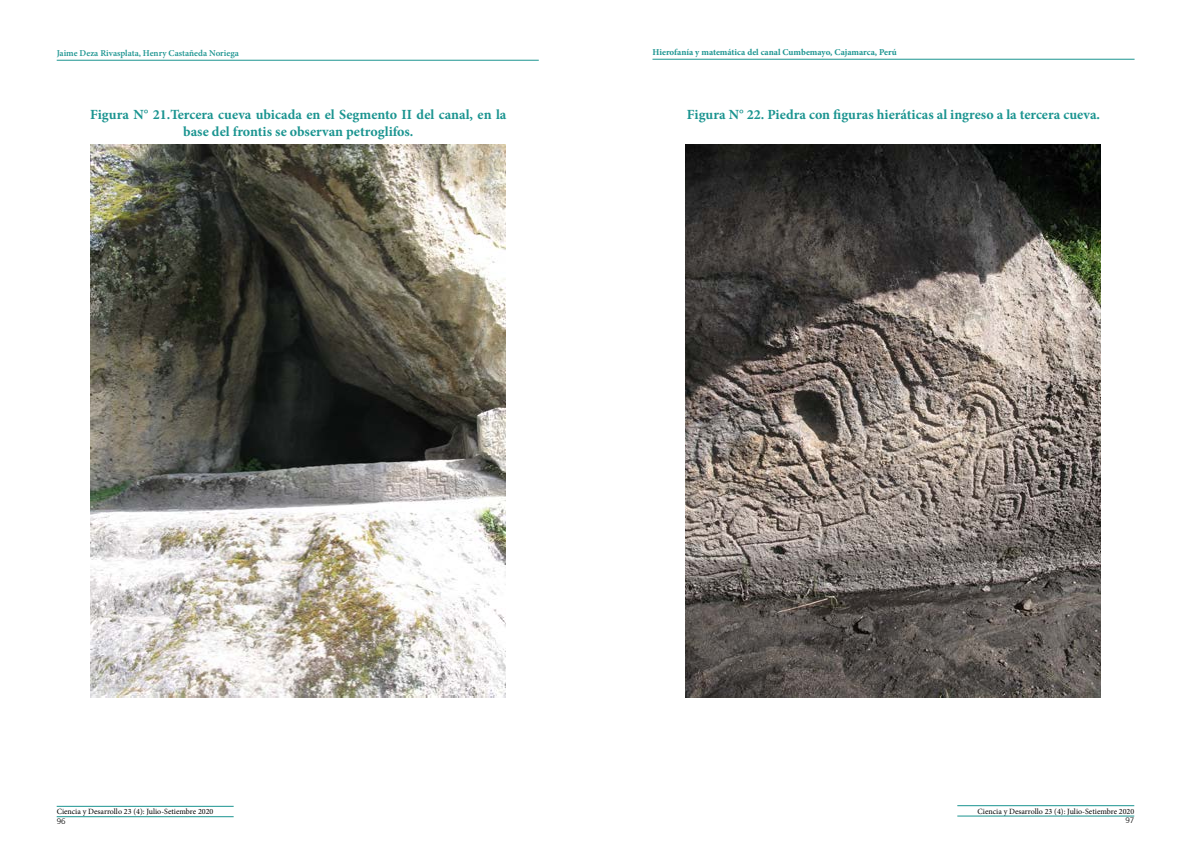
<style>
.page{position:relative;width:1191px;height:842px;background:#fff}
.page>*{position:absolute;margin:0;border:0;box-sizing:border-box;transform-origin:0 0}
.t1{font:700 14px "Minion Pro";color:#1a9490}
.t2{font:700 9px "Minion Pro";letter-spacing:-.005em;color:#1a9490}
.t3{font:600 9px "Minion Pro";color:#1a9490}
.t4{font:8px "Minion Pro";color:#000}
.t5{font:300 8px "Frutiger";color:#000}
</style>
<div class="page">
<hr style="left:57px;top:60px;width:482px;height:1px;background:#1a9490">
<hr style="left:652px;top:59px;width:482px;height:1px;background:#1a9490">
<hr style="left:957px;top:805px;width:177px;height:1px;background:#1a9490">
<hr style="left:957px;top:816px;width:177px;height:1px;background:#1a9490">
<hr style="left:57px;top:806px;width:177px;height:1px;background:#1a9490">
<hr style="left:57px;top:816px;width:177px;height:1px;background:#1a9490">
<img style="left:90px;top:144px;width:415px;height:554px">
<img style="left:685px;top:145px;width:415px;height:553px">
<p class="t3" style="left:57px;top:47px;width:184px">Jaime Deza Rivasplata, Henry Castañeda Noriega</p>
<p class="t2" style="left:652px;top:46px;width:246px">Hierofanía y matemática del canal Cumbemayo, Cajamarca, Perú</p>
<p class="t1" style="left:90px;top:104px;width:418px">Figura N° 21.Tercera cueva ubicada en el Segmento II del canal, en la</p>
<p class="t1" style="left:687px;top:104px;width:415px">Figura N° 22. Piedra con figuras hieráticas al ingreso a la tercera cueva.</p>
<p class="t1" style="left:183px;top:121px;width:232px">base del frontis se observan petroglifos.</p>
<p class="t4" style="left:57px;top:806px;width:158px">Ciencia y Desarrollo 23 (4): Julio-Setiembre 2020</p>
<p class="t4" style="left:977px;top:806px;width:158px">Ciencia y Desarrollo 23 (4): Julio-Setiembre 2020</p>
<p class="t5" style="left:57px;top:816px;width:10px">96</p>
<p class="t5" style="left:1125px;top:815px;width:10px">97</p>
</div>
